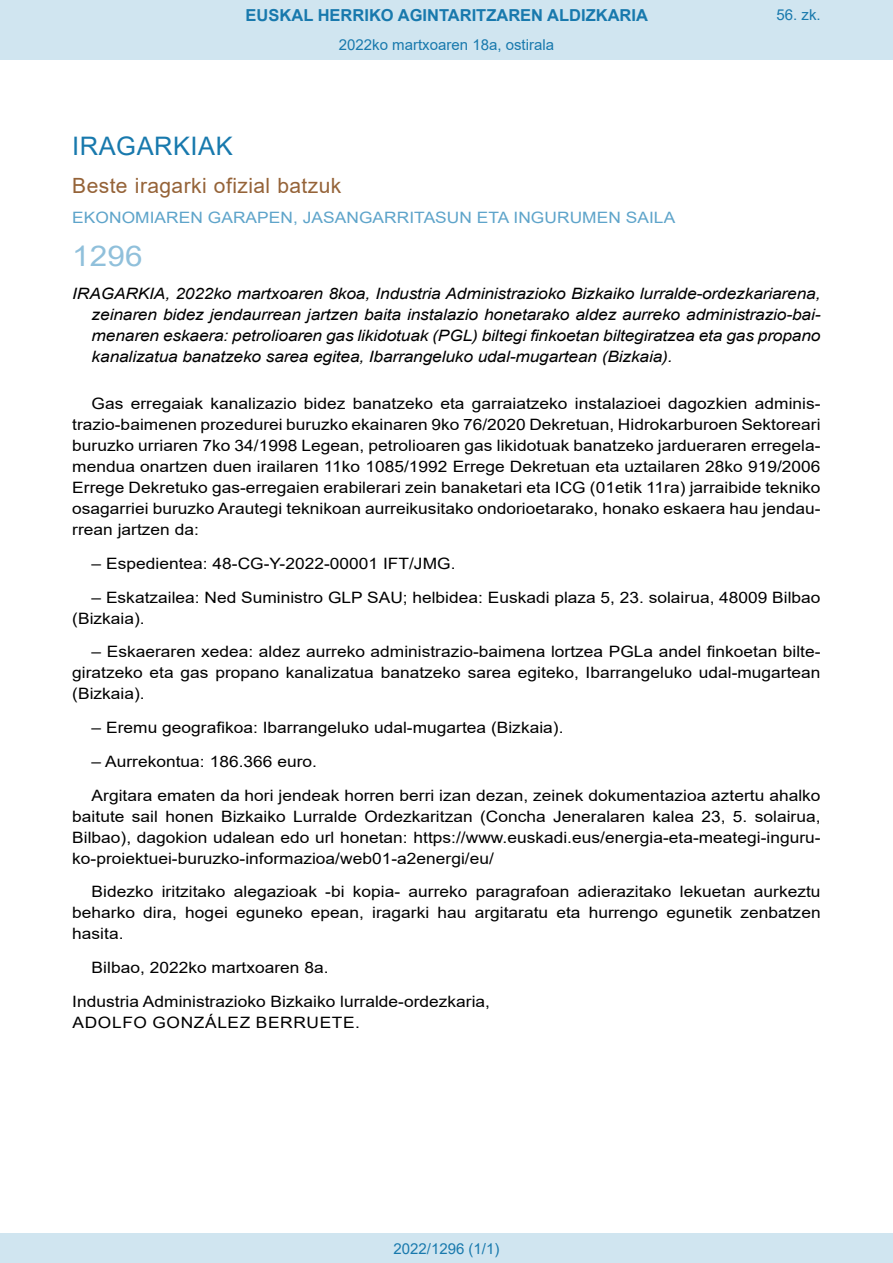
<style>
.page{position:relative;width:893px;height:1263px;background:#fff}
.page>*{position:absolute;margin:0;border:0;box-sizing:border-box;transform-origin:0 0}
.BOPVOrden{font:28.5px "Arial";color:#90c0db;scale:1.11 1}
.BOPVSeccion{font:25.5px "Arial";letter-spacing:.02em;color:#1879ad}
.BOPVSubseccion{font:21px "Arial";letter-spacing:.02em;color:#956338}
.t1{font:700 16.5px "Arial";color:#1879ad}
.BOPVDetalle{font:15.6px/21px "Arial";color:#000;text-align:justify;scale:1.11 1}
.BOPVTitulo{font:italic 15.6px/21px "Arial";letter-spacing:-.01em;color:#000;text-align:justify;scale:1.11 1}
.BOPVFirmaPuesto{font:15.6px "Arial";color:#000;scale:1.11 1}
.BOPVOrganismo{font:15.6px "Arial";letter-spacing:.005em;color:#5ea4ca;scale:1.11 1}
.BOPVFirmaLugFec{font:15.6px "Arial";color:#000;scale:1.11 1}
.BOPVFirmaNombre{font:15.6px "Arial";letter-spacing:.035em;color:#000;scale:1.11 1}
.Paginacion_Centro{font:15px "Arial";color:#1879ad}
</style>
<div class="page">
<div style="left:0;top:0;width:893px;height:60px;background:#d0e5f0"></div>
<div style="left:0;top:1233px;width:893px;height:30px;background:#d0e5f0"></div>
<p class="t1" style="left:246px;top:3px;width:404px">EUSKAL HERRIKO AGINTARITZAREN ALDIZKARIA</p>
<p class="Paginacion_Centro" style="left:339px;top:35px;width:217px">2022ko martxoaren 18a, ostirala</p>
<p class="Paginacion_Centro" style="left:776px;top:5px;width:46px">56. zk.</p>
<p class="BOPVSeccion" style="left:72px;top:128px;width:162px">IRAGARKIAK</p>
<p class="BOPVSubseccion" style="left:72px;top:171px;width:271px">Beste iragarki ofizial batzuk</p>
<p class="BOPVOrganismo" style="left:72px;top:207px;width:545px">EKONOMIAREN GARAPEN, JASANGARRITASUN ETA INGURUMEN SAILA</p>
<p class="BOPVOrden" style="left:72px;top:236px;width:65px">1296</p>
<p class="BOPVTitulo" style="left:92px;top:284px;width:658px;text-indent:-19px">IRAGARKIA, 2022ko martxoaren 8koa, Industria Administrazioko Bizkaiko lurralde-ordezkariarena, zeinaren bidez jendaurrean jartzen baita instalazio honetarako aldez aurreko administrazio-bai&shy;menaren eskaera: petrolioaren gas likidotuak (PGL) biltegi finkoetan biltegiratzea eta gas propano kanalizatua banatzeko sarea egitea, Ibarrangeluko udal-mugartean (Bizkaia).</p>
<p class="BOPVDetalle" style="left:72px;top:393px;width:676px;text-indent:19px">Gas erregaiak kanalizazio bidez banatzeko eta garraiatzeko instalazioei dagozkien adminis&shy;trazio-baimenen prozedurei buruzko ekainaren 9ko 76/2020 Dekretuan, Hidrokarburoen Sektoreari buruzko urriaren 7ko 34/1998 Legean, petrolioaren gas likidotuak banatzeko jardueraren erregela&shy;mendua onartzen duen irailaren 11ko 1085/1992 Errege Dekretuan eta uztailaren 28ko 919/2006<br>Errege Dekretuko gas-erregaien erabilerari zein banaketari eta ICG (01etik 11ra) jarraibide tekniko osagarriei buruzko Arautegi teknikoan aurreikusitako ondorioetarako, honako eskaera hau jendau&shy;rrean jartzen da:</p>
<p class="BOPVDetalle" style="left:92px;top:553px;width:329px">– Espedientea: 48-CG-Y-2022-00001 IFT/JMG.</p>
<p class="BOPVDetalle" style="left:72px;top:586px;width:676px;text-indent:19px">– Eskatzailea: Ned Suministro GLP SAU; helbidea: Euskadi plaza 5, 23. solairua, 48009 Bilbao (Bizkaia).</p>
<p class="BOPVDetalle" style="left:72px;top:641px;width:676px;text-indent:19px">– Eskaeraren xedea: aldez aurreko administrazio-baimena lortzea PGLa andel finkoetan bilte&shy;giratzeko eta gas propano kanalizatua banatzeko sarea egiteko, Ibarrangeluko udal-mugartean (Bizkaia).</p>
<p class="BOPVDetalle" style="left:92px;top:717px;width:427px">– Eremu geografikoa: Ibarrangeluko udal-mugartea (Bizkaia).</p>
<p class="BOPVDetalle" style="left:92px;top:751px;width:205px">– Aurrekontua: 186.366 euro.</p>
<p class="BOPVDetalle" style="left:72px;top:784px;width:676px;text-indent:19px">Argitara ematen da hori jendeak horren berri izan dezan, zeinek dokumentazioa aztertu ahalko baitute sail honen Bizkaiko Lurralde Ordezkaritzan (Concha Jeneralaren kalea 23, 5. solairua, Bilbao), dagokion udalean edo url honetan: https://www.euskadi.eus/energia-eta-meategi-inguru&shy;ko-proiektuei-buruzko-informazioa/web01-a2energi/eu/</p>
<p class="BOPVDetalle" style="left:72px;top:881px;width:676px;text-indent:19px">Bidezko iritzitako alegazioak -bi kopia- aurreko paragrafoan adierazitako lekuetan aurkeztu beharko dira, hogei eguneko epean, iragarki hau argitaratu eta hurrengo egunetik zenbatzen hasita.</p>
<p class="BOPVFirmaLugFec" style="left:92px;top:957px;width:215px">Bilbao, 2022ko martxoaren 8a.</p>
<p class="BOPVFirmaPuesto" style="left:72px;top:990px;width:378px">Industria Administrazioko Bizkaiko lurralde-ordezkaria,</p>
<p class="BOPVFirmaNombre" style="left:73px;top:1011px;width:260px">ADOLFO GONZÁLEZ BERRUETE.</p>
<p class="Paginacion_Centro" style="left:393px;top:1238px;width:107px">2022/1296 (1/1)</p>
</div>
